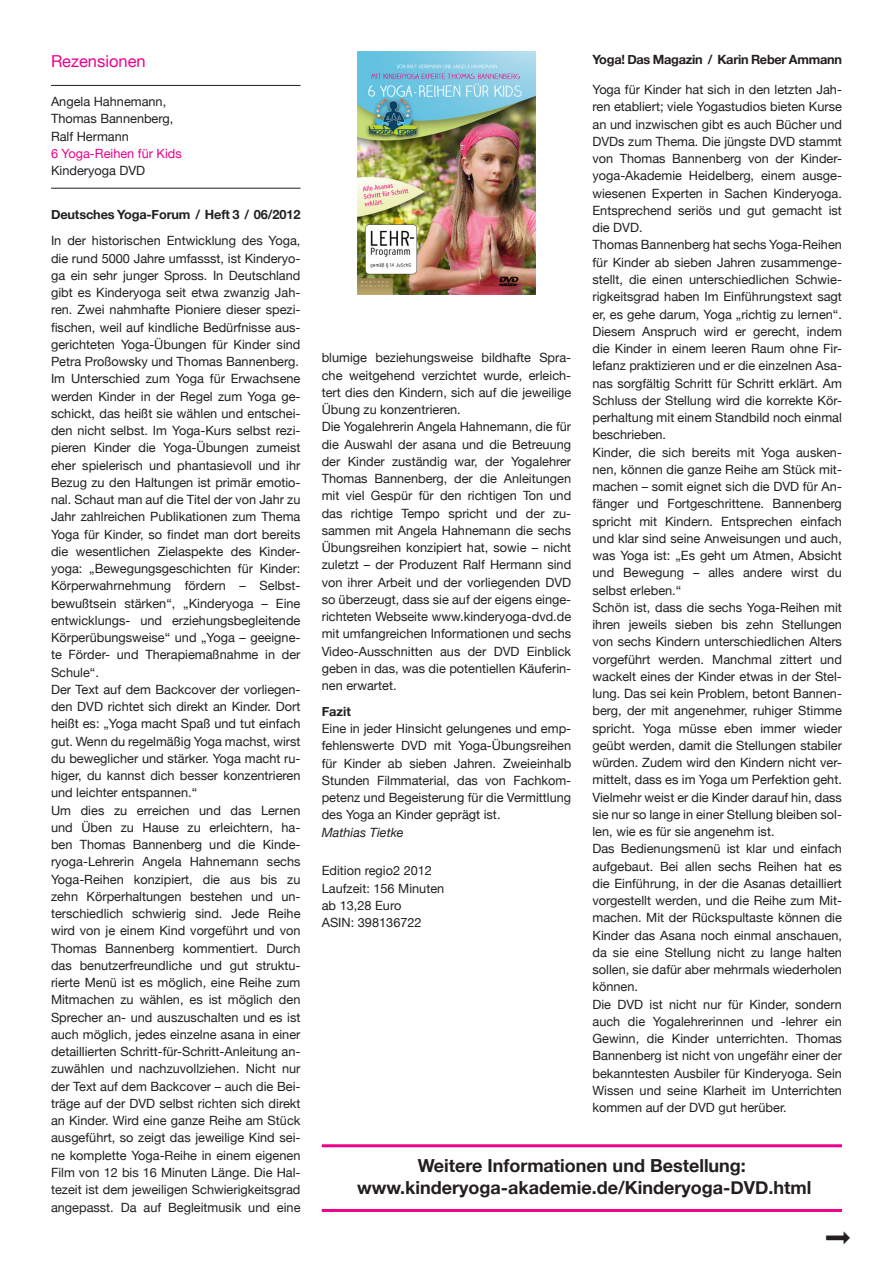
<style>
.page{position:relative;width:893px;height:1263px;background:#fff}
.page>*{position:absolute;margin:0;border:0;box-sizing:border-box;transform-origin:0 0}
.t1{font:700 18px/21.6px "Helvetica Neue";color:#231f20;text-align:center}
.t2{font:16.5px "Helvetica Neue";color:#ed028c}
.t3{font:12.75px/17.2px "Helvetica Neue";color:#231f20}
.t4{font:700 12.75px "Helvetica Neue";letter-spacing:-.015em;color:#231f20}
.t5{font:12.75px "Helvetica Neue";color:#ed028c}
.t6{font:italic 12.75px "Helvetica Neue";color:#231f20}
</style>
<div class="page">
<hr style="left:51px;top:85px;width:249px;height:1px;background:#231f20">
<hr style="left:51px;top:188px;width:249px;height:1px;background:#231f20">
<img style="left:357px;top:52px;width:179px;height:242px">
<hr style="left:322px;top:1144px;width:520px;height:3px;background:#ed028c">
<hr style="left:322px;top:1209px;width:520px;height:3px;background:#ed028c">
<p class="t2" style="left:51px;top:51px;width:96px">Rezensionen</p>
<p class="t3" style="left:51px;top:93px;width:124px">Angela Hahnemann,<br>Thomas Bannenberg,<br>Ralf Hermann</p>
<p class="t5" style="left:51px;top:146px;width:132px">6 Yoga-Reihen für Kids</p>
<p class="t3" style="left:51px;top:162px;width:96px">Kinderyoga DVD</p>
<p class="t4" style="left:51px;top:206px;width:251px">Deutsches Yoga-Forum / Heft 3 / 06/2012</p>
<p class="t3" style="left:51px;top:232px;width:251px">In der historischen Entwicklung des Yoga, die rund 5000 Jahre umfassst, ist Kinderyo&shy;ga ein sehr junger Spross. In Deutschland gibt es Kinderyoga seit etwa zwanzig Jah&shy;ren. Zwei nahmhafte Pioniere dieser spezi&shy;fischen, weil auf kindliche Bedürfnisse aus&shy;gerichteten Yoga-Übungen für Kinder sind Petra Proßowsky und Thomas Bannenberg.<br>Im Unterschied zum Yoga für Erwachsene werden Kinder in der Regel zum Yoga ge&shy;schickt, das heißt sie wählen und entschei&shy;den nicht selbst. Im Yoga-Kurs selbst rezi&shy;pieren Kinder die Yoga-Übungen zumeist eher spielerisch und phantasievoll und ihr Bezug zu den Haltungen ist primär emotio&shy;nal. Schaut man auf die Titel der von Jahr zu Jahr zahlreichen Publikationen zum Thema Yoga für Kinder, so findet man dort bereits die wesentlichen Zielaspekte des Kinder&shy;yoga: „Bewegungsgeschichten für Kinder:<br>Körperwahrnehmung fördern – Selbst&shy;bewußtsein stärken“, „Kinderyoga – Eine entwicklungs- und erziehungsbegleitende Körperübungsweise“ und „Yoga – geeigne&shy;te Förder- und Therapiemaßnahme in der Schule“.<br>Der Text auf dem Backcover der vorliegen&shy;den DVD richtet sich direkt an Kinder. Dort heißt es: „Yoga macht Spaß und tut einfach gut. Wenn du regelmäßig Yoga machst, wirst du beweglicher und stärker. Yoga macht ru&shy;higer, du kannst dich besser konzentrieren und leichter entspannen.“<br>Um dies zu erreichen und das Lernen und Üben zu Hause zu erleichtern, ha&shy;ben Thomas Bannenberg und die Kinde&shy;ryoga-Lehrerin Angela Hahnemann sechs Yoga-Reihen konzipiert, die aus bis zu zehn Körperhaltungen bestehen und un&shy;terschiedlich schwierig sind. Jede Reihe wird von je einem Kind vorgeführt und von Thomas Bannenberg kommentiert. Durch das benutzerfreundliche und gut struktu&shy;rierte Menü ist es möglich, eine Reihe zum Mitmachen zu wählen, es ist möglich den Sprecher an- und auszuschalten und es ist auch möglich, jedes einzelne asana in einer detaillierten Schritt-für-Schritt-Anleitung an&shy;zuwählen und nachzuvollziehen. Nicht nur der Text auf dem Backcover – auch die Bei&shy;träge auf der DVD selbst richten sich direkt an Kinder. Wird eine ganze Reihe am Stück ausgeführt, so zeigt das jeweilige Kind sei&shy;ne komplette Yoga-Reihe in einem eigenen Film von 12 bis 16 Minuten Länge. Die Hal&shy;tezeit ist dem jeweiligen Schwierigkeitsgrad angepasst. Da auf Begleitmusik und eine</p>
<p class="t3" style="left:322px;top:349px;width:251px">blumige beziehungsweise bildhafte Spra&shy;che weitgehend verzichtet wurde, erleich&shy;tert dies den Kindern, sich auf die jeweilige Übung zu konzentrieren.<br>Die Yogalehrerin Angela Hahnemann, die für die Auswahl der asana und die Betreuung der Kinder zuständig war, der Yogalehrer Thomas Bannenberg, der die Anleitungen mit viel Gespür für den richtigen Ton und das richtige Tempo spricht und der zu&shy;sammen mit Angela Hahnemann die sechs Übungsreihen konzipiert hat, sowie – nicht zuletzt – der Produzent Ralf Hermann sind von ihrer Arbeit und der vorliegenden DVD so überzeugt, dass sie auf der eigens einge&shy;richteten Webseite www.kinderyoga-dvd.de mit umfangreichen Informationen und sechs Video-Ausschnitten aus der DVD Einblick geben in das, was die potentiellen Käuferin&shy;nen erwartet.</p>
<p class="t4" style="left:322px;top:703px;width:31px">Fazit</p>
<p class="t3" style="left:322px;top:720px;width:251px;text-align:justify">Eine in jeder Hinsicht gelungenes und emp&shy;fehlenswerte DVD mit Yoga-Übungsreihen für Kinder ab sieben Jahren. Zweieinhalb Stunden Filmmaterial, das von Fachkom&shy;petenz und Begeisterung für die Vermittlung des Yoga an Kinder geprägt ist.</p>
<p class="t6" style="left:322px;top:824px;width:83px">Mathias Tietke</p>
<p class="t3" style="left:322px;top:862px;width:124px">Edition regio2 2012<br>Laufzeit: 156 Minuten ab 13,28 Euro<br>ASIN: 398136722</p>
<p class="t4" style="left:592px;top:52px;width:251px">Yoga! Das Magazin / Karin Reber Ammann</p>
<p class="t3" style="left:592px;top:81px;width:251px">Yoga für Kinder hat sich in den letzten Jah&shy;ren etabliert; viele Yogastudios bieten Kurse an und inzwischen gibt es auch Bücher und DVDs zum Thema. Die jüngste DVD stammt von Thomas Bannenberg von der Kinder&shy;yoga-Akademie Heidelberg, einem ausge&shy;wiesenen Experten in Sachen Kinderyoga.<br>Entsprechend seriös und gut gemacht ist die DVD.<br>Thomas Bannenberg hat sechs Yoga-Reihen für Kinder ab sieben Jahren zusammenge&shy;stellt, die einen unterschiedlichen Schwie&shy;rigkeitsgrad haben Im Einführungstext sagt er, es gehe darum, Yoga „richtig zu lernen“.<br>Diesem Anspruch wird er gerecht, indem die Kinder in einem leeren Raum ohne Fir&shy;lefanz praktizieren und er die einzelnen Asa&shy;nas sorgfältig Schritt für Schritt erklärt. Am Schluss der Stellung wird die korrekte Kör&shy;perhaltung mit einem Standbild noch einmal beschrieben.<br>Kinder, die sich bereits mit Yoga ausken&shy;nen, können die ganze Reihe am Stück mit&shy;machen – somit eignet sich die DVD für An&shy;fänger und Fortgeschrittene. Bannenberg spricht mit Kindern. Entsprechen einfach und klar sind seine Anweisungen und auch, was Yoga ist: „Es geht um Atmen, Absicht und Bewegung – alles andere wirst du selbst erleben.“<br>Schön ist, dass die sechs Yoga-Reihen mit ihren jeweils sieben bis zehn Stellungen von sechs Kindern unterschiedlichen Alters vorgeführt werden. Manchmal zittert und wackelt eines der Kinder etwas in der Stel&shy;lung. Das sei kein Problem, betont Bannen&shy;berg, der mit angenehmer, ruhiger Stimme spricht. Yoga müsse eben immer wieder geübt werden, damit die Stellungen stabiler würden. Zudem wird den Kindern nicht ver&shy;mittelt, dass es im Yoga um Perfektion geht.<br>Vielmehr weist er die Kinder darauf hin, dass sie nur so lange in einer Stellung bleiben sol&shy;len, wie es für sie angenehm ist.<br>Das Bedienungsmenü ist klar und einfach aufgebaut. Bei allen sechs Reihen hat es die Einführung, in der die Asanas detailliert vorgestellt werden, und die Reihe zum Mit&shy;machen. Mit der Rückspultaste können die Kinder das Asana noch einmal anschauen, da sie eine Stellung nicht zu lange halten sollen, sie dafür aber mehrmals wiederholen können.<br>Die DVD ist nicht nur für Kinder, sondern auch die Yogalehrerinnen und -lehrer ein Gewinn, die Kinder unterrichten. Thomas Bannenberg ist nicht von ungefähr einer der bekanntesten Ausbiler für Kinderyoga. Sein Wissen und seine Klarheit im Unterrichten kommen auf der DVD gut herüber.</p>
<h1 class="t1" style="left:357px;top:1154px;width:456px">Weitere Informationen und Bestellung: www.kinderyoga-akademie.de/Kinderyoga-DVD.html</h1>
</div>
